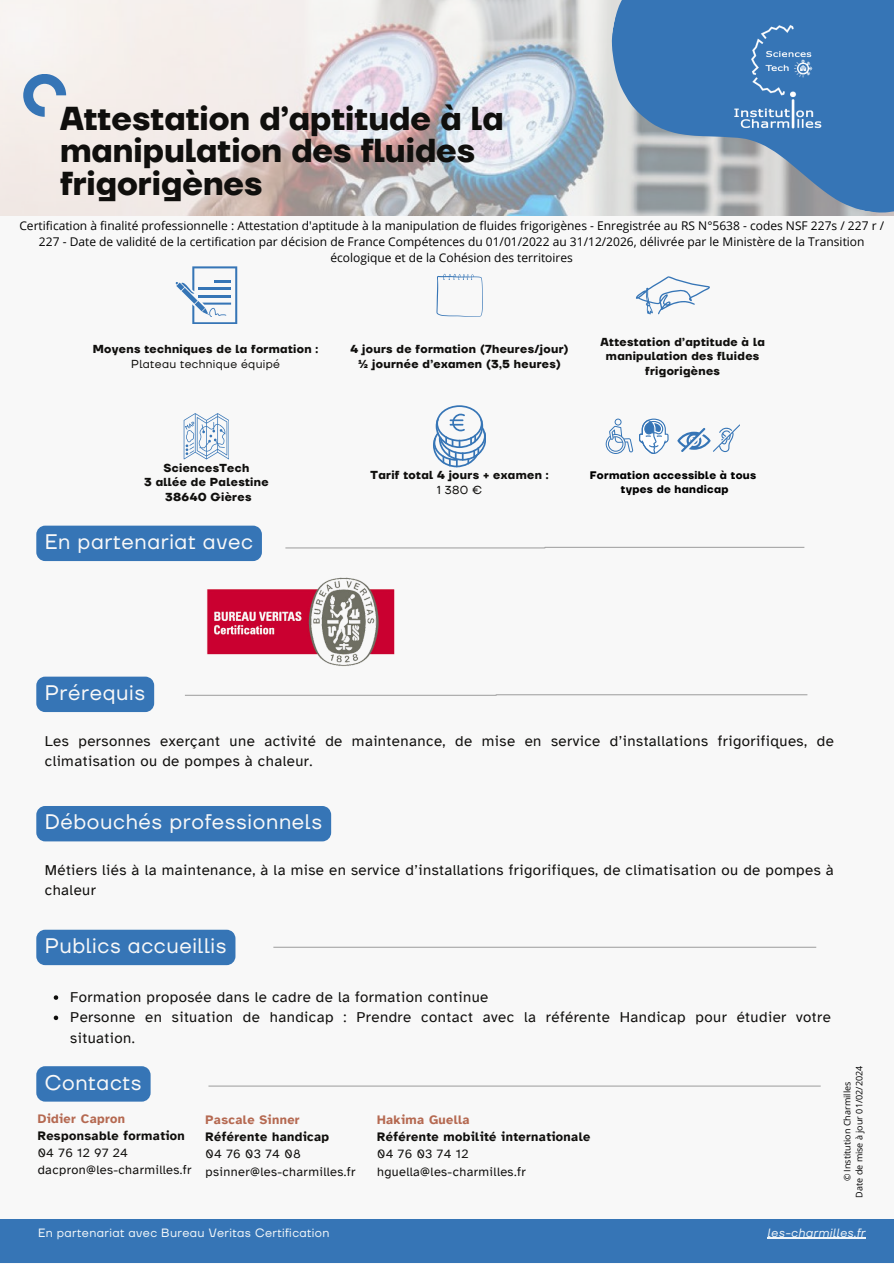
<style>
.page{position:relative;width:894px;height:1264px;background:#fff}
.page>*{position:absolute;margin:0;border:0;box-sizing:border-box;transform-origin:0 0}
.t1{font:700 33px/32.7px "TT Firs Neue";color:#100f0d}
.t2{font:21px "TT Firs Neue";letter-spacing:.03em;color:#f8f8f8}
.t3{font:15px/20.2px "Atkinson Hyperlegible";letter-spacing:.03em;color:#100f0d}
.t4{font:12.75px/17.1px "Atkinson Hyperlegible";letter-spacing:.03em;color:#100f0d}
.t5{font:700 12.75px "Atkinson Hyperlegible";letter-spacing:.03em;color:#100f0d}
.t6{font:700 12.75px "Atkinson Hyperlegible";letter-spacing:.03em;color:#b56951}
.t7{font:12px/16px "Open Sans";color:#000;text-align:center}
.t8{font:12px "TT Firs Neue";letter-spacing:.03em;color:#f1f6f9}
.t9{font:italic 12px "TT Firs Neue";letter-spacing:.03em;color:#f1f6f9}
.t10{font:700 11.55px/14.4px "TT Firs Neue";letter-spacing:.03em;color:#100f0d;text-align:center}
.t11{font:11.55px "TT Firs Neue";letter-spacing:.03em;color:#100f0d}
.t12{font:700 10.95px/13.6px "TT Firs Neue";letter-spacing:.03em;color:#000;text-align:center}
.t13{font:9px/12px "Open Sans";color:#000;text-align:center}
</style>
<div class="page">
<div style="left:0;top:0;width:893px;height:1263px;background:#f8f8f8"></div>
<img style="left:0;top:0;width:893px;height:215px">
<svg style="left:23px;top:74px;width:43px;height:43px"></svg>
<svg style="left:436px;top:274px;width:46px;height:42px"></svg>
<svg style="left:636px;top:276px;width:73px;height:38px"></svg>
<svg style="left:184px;top:413px;width:45px;height:46px"></svg>
<div style="left:0;top:1219px;width:893px;height:44px;background:#3675b6"></div>
<svg style="left:611px;top:0;width:282px;height:213px;background:#648db6"></svg>
<svg style="left:185px;top:694px;width:623px;height:2px"></svg>
<hr style="left:208px;top:1085px;width:612px;height:1px;background:#a6a6a6">
<svg style="left:176px;top:266px;width:61px;height:58px"></svg>
<svg style="left:433px;top:405px;width:53px;height:62px"></svg>
<img style="left:727px;top:14px;width:115px;height:120px">
<svg style="left:285px;top:546px;width:520px;height:3px"></svg>
<img style="left:207px;top:577px;width:188px;height:90px">
<div style="left:36px;top:929px;width:199px;height:36px;background:#3675b6"></div>
<hr style="left:273px;top:946px;width:543px;height:1px;background:#a6a6a6">
<hr style="left:767px;top:1237px;width:98px;height:1px;background:#f1f6f9">
<div style="left:36px;top:1066px;width:114px;height:35px;background:#3675b6"></div>
<div style="left:36px;top:676px;width:118px;height:36px;background:#3675b6"></div>
<div style="left:36px;top:806px;width:295px;height:35px;background:#3675b6"></div>
<div style="left:36px;top:525px;width:226px;height:36px;background:#3675b6"></div>
<svg style="left:54px;top:995px;width:4px;height:4px"></svg>
<svg style="left:54px;top:1015px;width:4px;height:5px"></svg>
<svg style="left:677px;top:425px;width:62px;height:27px"></svg>
<svg style="left:605px;top:418px;width:63px;height:35px"></svg>
<h1 class="t1" style="left:60px;top:102px;width:445px">Attestation d’aptitude à la manipulation des fluides frigorigènes</h1>
<p class="t7" style="left:19px;top:218px;width:865px">Certification à finalité professionnelle : Attestation d'aptitude à la manipulation de fluides frigorigènes - Enregistrée au RS N°5638 - codes NSF 227s / 227 r /<br>227 - Date de validité de la certification par décision de France Compétences du 01/01/2022 au 31/12/2026, délivrée par le Ministère de la Transition écologique et de la Cohésion des territoires</p>
<p class="t10" style="left:93px;top:342px;width:227px">Moyens techniques de la formation :</p>
<p class="t11" style="left:131px;top:356px;width:150px">Plateau technique équipé</p>
<p class="t10" style="left:350px;top:342px;width:219px">4 jours de formation (7heures/jour) ½ journée d’examen (3,5 heures)</p>
<p class="t10" style="left:600px;top:335px;width:166px">Attestation d’aptitude à la manipulation des fluides frigorigènes</p>
<p class="t10" style="left:144px;top:460px;width:126px">SciencesTech<br>3 allée de Palestine<br>38640 Gières</p>
<h2 class="t2" style="left:45px;top:527px;width:210px">En partenariat avec</h2>
<p class="t10" style="left:370px;top:468px;width:179px">Tarif total 4 jours + examen :</p>
<p class="t11" style="left:437px;top:481px;width:46px">1 380 €</p>
<p class="t12" style="left:589px;top:468px;width:168px">Formation accessible à tous types de handicap</p>
<h2 class="t2" style="left:45px;top:678px;width:102px">Prérequis</h2>
<p class="t3" style="left:45px;top:730px;width:790px">Les personnes exerçant une activité de maintenance, de mise en service d’installations frigorifiques, de climatisation ou de pompes à chaleur.</p>
<h2 class="t2" style="left:45px;top:807px;width:279px">Débouchés professionnels</h2>
<p class="t3" style="left:45px;top:860px;width:790px">Métiers liés à la maintenance, à la mise en service d’installations frigorifiques, de climatisation ou de pompes à chaleur</p>
<h2 class="t2" style="left:45px;top:931px;width:183px">Publics accueillis</h2>
<p class="t3" style="left:70px;top:987px;width:762px">Formation proposée dans le cadre de la formation continue<br>Personne en situation de handicap : Prendre contact avec la référente Handicap pour étudier votre situation.</p>
<h2 class="t2" style="left:45px;top:1067px;width:98px">Contacts</h2>
<p class="t6" style="left:38px;top:1111px;width:89px">Didier Capron</p>
<p class="t5" style="left:38px;top:1128px;width:149px">Responsable formation</p>
<p class="t4" style="left:38px;top:1144px;width:155px">04 76 12 97 24 dacpron@les-charmilles.fr</p>
<p class="t6" style="left:205px;top:1112px;width:95px">Pascale Sinner</p>
<p class="t5" style="left:205px;top:1129px;width:125px">Référente handicap</p>
<p class="t4" style="left:205px;top:1145px;width:151px">04 76 03 74 08 psinner@les-charmilles.fr</p>
<p class="t6" style="left:377px;top:1112px;width:94px">Hakima Guella</p>
<p class="t5" style="left:377px;top:1129px;width:214px">Référente mobilité internationale</p>
<p class="t4" style="left:377px;top:1145px;width:150px">04 76 03 74 12 hguella@les-charmilles.fr</p>
<p class="t13" style="left:840px;top:1197px;width:133px;rotate:-90deg">© Institution Charmilles<br>Date de mise à jour 01/02/2024</p>
<p class="t8" style="left:38px;top:1224px;width:293px">En partenariat avec Bureau Veritas Certification</p>
<p class="t9" style="left:767px;top:1224px;width:99px">les-charmilles.fr</p>
</div>
